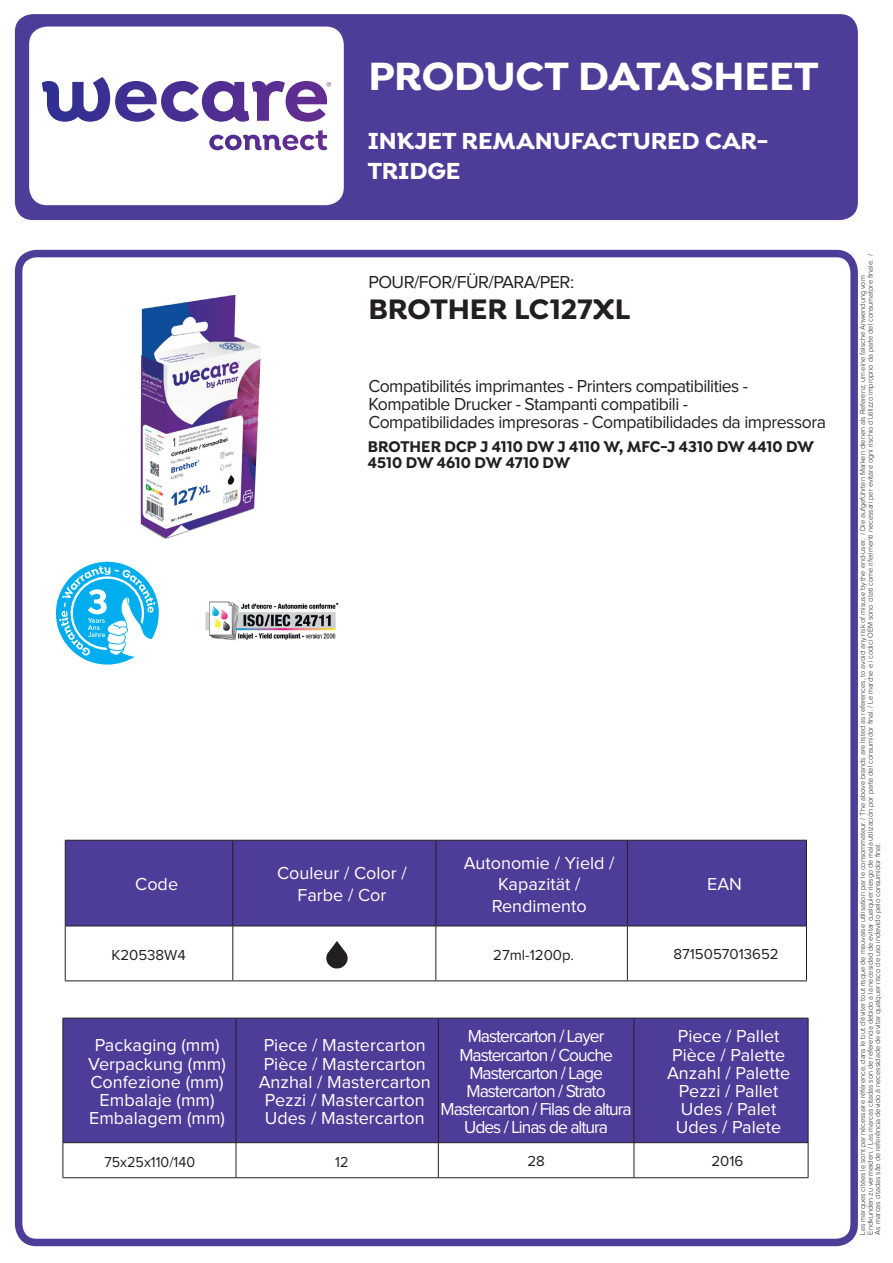
<style>
.page{position:relative;width:893px;height:1263px;background:#fff}
.page>*{position:absolute;margin:0;border:0;box-sizing:border-box;transform-origin:0 0}
.t1{font:700 42px "Isidora Alt";letter-spacing:-.005em;color:#fff}
.t2{font:700 30px "Isidora Alt";letter-spacing:-.005em;color:#231f20}
.t3{font:700 24.75px/30px "Isidora Alt";letter-spacing:-.005em;color:#fff}
.t4{font:18px/18px "Proxima Nova";color:#fff;text-align:center}
.t5{font:18px/18px "Proxima Nova";letter-spacing:-.03em;color:#231f20}
.t6{font:18px/18px "Proxima Nova";letter-spacing:-.06em;color:#fff;text-align:center}
.t7{font:700 16.5px/16.5px "Isidora Alt";letter-spacing:-.005em;color:#231f20;scale:.95 1}
.t8{font:15px "Proxima Nova";color:#231f20}
.t9{font:15px "Proxima Nova";color:#231f20;scale:.95 1}
.t10{font:300 7.5px/7.5px "Proxima Nova";letter-spacing:-.005em;color:#231f20}
</style>
<div class="page">
<div style="left:15px;top:14px;width:843px;height:206px;background:#4d3d99;border-radius:18px"></div>
<div style="left:15px;top:250px;width:843px;height:996px;border:8px solid #4d3d99;border-radius:18px"></div>
<div style="left:66px;top:841px;width:740px;height:84px;background:#4d3d99"></div>
<hr style="left:65px;top:840px;width:168px;height:1px;background:#231f20">
<hr style="left:65px;top:841px;width:1px;height:84px;background:#231f20">
<hr style="left:233px;top:840px;width:203px;height:1px;background:#231f20">
<hr style="left:232px;top:841px;width:1px;height:84px;background:#231f20">
<hr style="left:436px;top:840px;width:191px;height:1px;background:#231f20">
<hr style="left:435px;top:841px;width:1px;height:84px;background:#231f20">
<hr style="left:627px;top:840px;width:180px;height:1px;background:#231f20">
<hr style="left:627px;top:841px;width:1px;height:84px;background:#231f20">
<hr style="left:806px;top:841px;width:1px;height:84px;background:#231f20">
<hr style="left:65px;top:925px;width:168px;height:1px;background:#231f20">
<hr style="left:65px;top:926px;width:1px;height:54px;background:#231f20">
<hr style="left:233px;top:925px;width:203px;height:1px;background:#231f20">
<hr style="left:232px;top:926px;width:1px;height:54px;background:#231f20">
<hr style="left:436px;top:925px;width:191px;height:1px;background:#231f20">
<hr style="left:435px;top:926px;width:1px;height:54px;background:#231f20">
<hr style="left:627px;top:925px;width:180px;height:1px;background:#231f20">
<hr style="left:627px;top:926px;width:1px;height:54px;background:#231f20">
<hr style="left:806px;top:926px;width:1px;height:54px;background:#231f20">
<hr style="left:65px;top:980px;width:168px;height:1px;background:#231f20">
<hr style="left:233px;top:980px;width:203px;height:1px;background:#231f20">
<hr style="left:436px;top:980px;width:191px;height:1px;background:#231f20">
<hr style="left:627px;top:980px;width:180px;height:1px;background:#231f20">
<div style="left:64px;top:1019px;width:744px;height:123px;background:#4d3d99"></div>
<hr style="left:63px;top:1018px;width:173px;height:1px;background:#231f20">
<hr style="left:63px;top:1018px;width:1px;height:124px;background:#231f20">
<hr style="left:236px;top:1018px;width:202px;height:1px;background:#231f20">
<hr style="left:236px;top:1018px;width:1px;height:124px;background:#231f20">
<hr style="left:438px;top:1018px;width:196px;height:1px;background:#231f20">
<hr style="left:438px;top:1018px;width:1px;height:124px;background:#231f20">
<hr style="left:634px;top:1018px;width:174px;height:1px;background:#231f20">
<hr style="left:634px;top:1018px;width:1px;height:124px;background:#231f20">
<hr style="left:808px;top:1018px;width:1px;height:124px;background:#231f20">
<hr style="left:63px;top:1142px;width:173px;height:1px;background:#231f20">
<hr style="left:63px;top:1143px;width:1px;height:34px;background:#231f20">
<hr style="left:236px;top:1142px;width:202px;height:1px;background:#231f20">
<hr style="left:236px;top:1143px;width:1px;height:34px;background:#231f20">
<hr style="left:438px;top:1142px;width:196px;height:1px;background:#231f20">
<hr style="left:438px;top:1143px;width:1px;height:34px;background:#231f20">
<hr style="left:634px;top:1142px;width:174px;height:1px;background:#231f20">
<hr style="left:634px;top:1143px;width:1px;height:34px;background:#231f20">
<hr style="left:808px;top:1143px;width:1px;height:34px;background:#231f20">
<hr style="left:63px;top:1177px;width:173px;height:1px;background:#231f20">
<hr style="left:236px;top:1177px;width:202px;height:1px;background:#231f20">
<hr style="left:438px;top:1177px;width:196px;height:1px;background:#231f20">
<hr style="left:634px;top:1177px;width:174px;height:1px;background:#231f20">
<div style="left:29px;top:27px;width:315px;height:178px;background:#fff;border-radius:18px"></div>
<img style="left:205px;top:601px;width:134px;height:40px">
<img style="left:103px;top:294px;width:158px;height:268px">
<svg style="left:42px;top:77px;width:289px;height:45px"></svg>
<svg style="left:209px;top:130px;width:118px;height:20px"></svg>
<svg style="left:326px;top:941px;width:22px;height:28px"></svg>
<svg style="left:56px;top:562px;width:103px;height:103px"></svg>
<h1 class="t1" style="left:368px;top:51px;width:452px">PRODUCT DATASHEET</h1>
<h3 class="t3" style="left:368px;top:127px;width:402px">INKJET REMANUFACTURED CAR-<br>TRIDGE</h3>
<h3 class="t5" style="left:368px;top:274px;width:207px">POUR/FOR/FÜR/PARA/PER:</h3>
<h2 class="t2" style="left:368px;top:291px;width:263px">BROTHER LC127XL</h2>
<h3 class="t5" style="left:368px;top:377px;width:459px">Compatibilités imprimantes - Printers compatibilities -<br>Kompatible Drucker - Stampanti compatibili -<br>Compatibilidades impresoras - Compatibilidades da impressora</h3>
<h3 class="t7" style="left:368px;top:438px;width:471px">BROTHER DCP J 4110 DW J 4110 W, MFC-J 4310 DW 4410 DW<br>4510 DW 4610 DW 4710 DW</h3>
<h3 class="t4" style="left:135px;top:876px;width:44px">Code</h3>
<h3 class="t4" style="left:277px;top:863px;width:131px;line-height:21.6px">Couleur / Color /<br>Farbe / Cor</h3>
<h3 class="t4" style="left:464px;top:852px;width:152px;line-height:21.6px">Autonomie / Yield /<br>Kapazität /<br>Rendimento</h3>
<h3 class="t4" style="left:707px;top:876px;width:36px">EAN</h3>
<h3 class="t8" style="left:111px;top:947px;width:76px">K20538W4</h3>
<h3 class="t8" style="left:673px;top:946px;width:107px">8715057013652</h3>
<h3 class="t8" style="left:493px;top:947px;width:82px">27ml-1200p.</h3>
<h3 class="t4" style="left:88px;top:1037px;width:139px">Packaging (mm)<br>Verpackung (mm)<br>Confezione (mm)<br>Embalaje (mm)<br>Embalagem (mm)</h3>
<h3 class="t4" style="left:259px;top:1037px;width:174px">Piece / Mastercarton<br>Pièce / Mastercarton<br>Anzhal / Mastercarton<br>Pezzi / Mastercarton<br>Udes / Mastercarton</h3>
<h3 class="t6" style="left:441px;top:1028px;width:193px">Mastercarton / Layer<br>Mastercarton / Couche<br>Mastercarton / Lage<br>Mastercarton / Strato<br>Mastercarton / Filas de altura<br>Udes / Linas de altura</h3>
<h3 class="t4" style="left:667px;top:1028px;width:125px">Piece / Pallet<br>Pièce / Palette<br>Anzahl / Palette<br>Pezzi / Pallet<br>Udes / Palet<br>Udes / Palete</h3>
<h3 class="t9" style="left:105px;top:1153px;width:97px">75x25x110/140</h3>
<h3 class="t9" style="left:335px;top:1153px;width:15px">12</h3>
<h3 class="t8" style="left:527px;top:1153px;width:19px">28</h3>
<h3 class="t8" style="left:711px;top:1153px;width:33px">2016</h3>
<p class="t10" style="left:859px;top:1234px;width:982px;rotate:-90deg">Les marques citées le sont par nécessaire référence, dans le but d’éviter tout risque de mauvaise utilisation par le consommateur. / The above brands are listed as references, to avoid any risk of misuse by the end-user. / Die aufgeführten Marken dienen als Referenz, um eine falsche Anwendung vom<br>Endkunden zu vermeiden. / Las marcas citadas son de referencia debido a la necesidad de evitar cualquier riesgo de mala utilización por parte del consumidor final. / Le marche e i codici OEM sono citati come riferimenti necessari per evitare ogni rischio d’utilizzo improprio da parte del consumatore finale. /<br>As marcas citadas são de referência devido à necessidade de evitar qualquer risco de uso indevido pelo consumidor final.</p>
</div>
